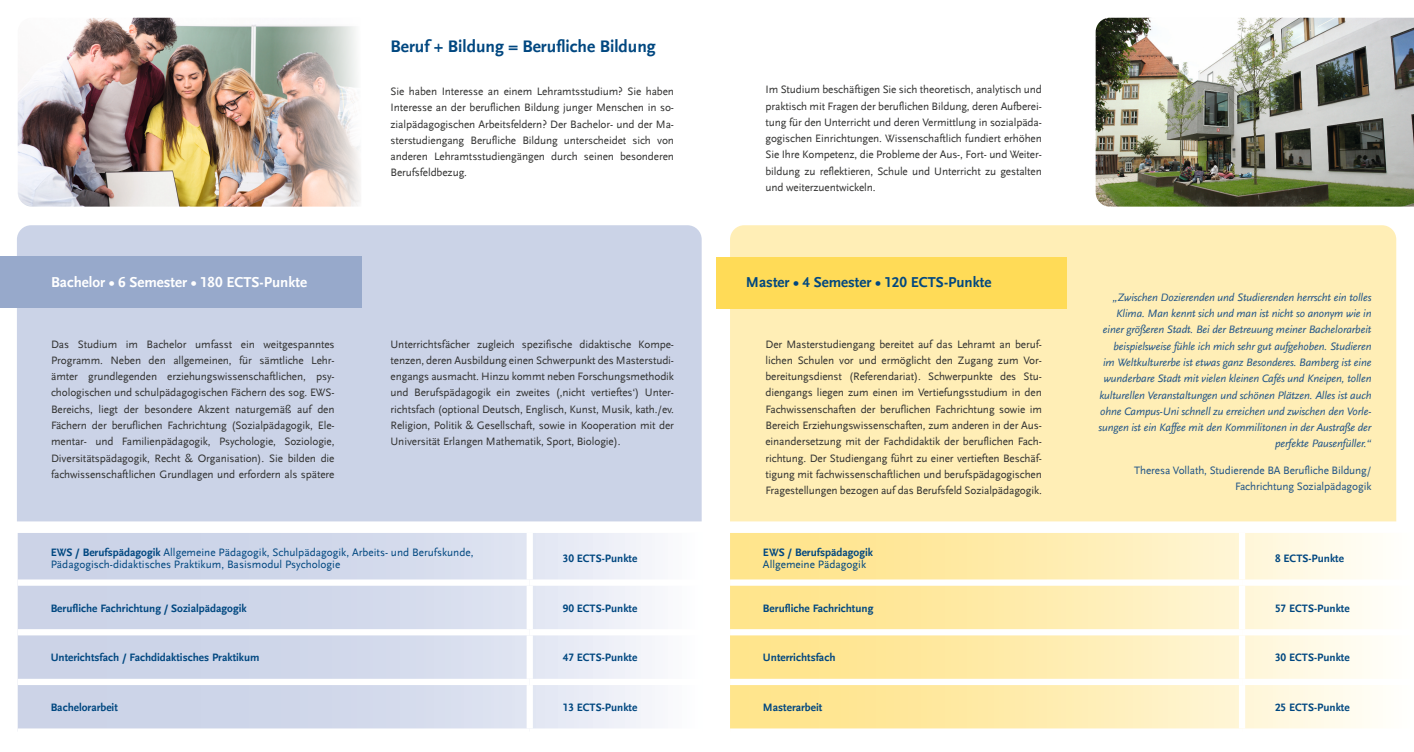
<style>
.page{position:relative;width:1414px;height:752px;background:#fff}
.page>*{position:absolute;margin:0;border:0;box-sizing:border-box;transform-origin:0 0}
.Untertitel{font:700 17.5px "UB Scala Sans";color:#004780}
.t1{font:700 15px "UB Scala Sans";color:#fff}
.t2{font:700 15px "UB Scala Sans";color:#004780}
.fließtext_schwarz{font:11.25px/16.2px "UB Scala Sans";letter-spacing:-.01em;color:#313130;text-align:justify}
.fließtext_schwarz-2{font:italic 11.25px/16.2px "UB Scala Sans";letter-spacing:-.01em;color:#205487;text-align:right}
.Untertitel-2{font:700 11.25px/12.5px "UB Scala Sans";color:#004780}
.Untertitel-3{font:11.25px "UB Scala Sans";color:#004780}
.fließtext_schwarz-3{font:11.25px/16.2px "UB Scala Sans";letter-spacing:-.01em;color:#205487;text-align:right}
.s1{font-weight:700}
.s2{font-weight:400}
</style>
<div class="page">
<img style="left:18px;top:18px;width:342px;height:188px">
<div style="left:730px;top:225px;width:666px;height:296px;background:#ffeeb6"></div>
<div style="left:716px;top:257px;width:351px;height:51px;background:#ffdb57"></div>
<svg style="left:730px;top:533px;width:642px;height:195px;background:#ffeeb6"></svg>
<div style="left:1239px;top:532px;width:6px;height:47px;background:#fff"></div>
<div style="left:1239px;top:585px;width:6px;height:43px;background:#fff"></div>
<div style="left:1239px;top:635px;width:6px;height:43px;background:#fff"></div>
<div style="left:1239px;top:684px;width:6px;height:44px;background:#fff"></div>
<div style="left:730px;top:579px;width:512px;height:6px;background:#fff"></div>
<div style="left:1242px;top:579px;width:172px;height:6px;background:#fff"></div>
<div style="left:730px;top:628px;width:512px;height:7px;background:#fff"></div>
<div style="left:1242px;top:628px;width:172px;height:7px;background:#fff"></div>
<div style="left:730px;top:678px;width:512px;height:6px;background:#fff"></div>
<div style="left:1242px;top:678px;width:172px;height:6px;background:#fff"></div>
<svg style="left:18px;top:533px;width:634px;height:195px;background:#d6dcec"></svg>
<div style="left:527px;top:532px;width:6px;height:47px;background:#fff"></div>
<div style="left:527px;top:585px;width:6px;height:43px;background:#fff"></div>
<div style="left:527px;top:635px;width:6px;height:43px;background:#fff"></div>
<div style="left:527px;top:684px;width:6px;height:44px;background:#fff"></div>
<div style="left:18px;top:579px;width:512px;height:6px;background:#fff"></div>
<div style="left:530px;top:579px;width:172px;height:6px;background:#fff"></div>
<div style="left:18px;top:628px;width:512px;height:7px;background:#fff"></div>
<div style="left:530px;top:628px;width:172px;height:7px;background:#fff"></div>
<div style="left:18px;top:678px;width:512px;height:6px;background:#fff"></div>
<div style="left:530px;top:678px;width:172px;height:6px;background:#fff"></div>
<div style="left:17px;top:225px;width:685px;height:296px;background:#cbd3e7"></div>
<div style="left:0;top:256px;width:361px;height:51px;background:#97a9cb"></div>
<img style="left:1095px;top:18px;width:319px;height:188px">
<p class="t1" style="left:51px;top:273px;width:257px">Bachelor • 6 Semester • 180 ECTS-Punkte</p>
<p class="Untertitel" style="left:391px;top:36px;width:267px">Beruf + Bildung = Berufliche Bildung</p>
<p class="fließtext_schwarz" style="left:391px;top:83px;width:285px">Sie haben Interesse an einem Lehramtsstudium? Sie haben Interesse an der beruflichen Bildung junger Menschen in so&shy;zialpädagogischen Arbeitsfeldern? Der Bachelor- und der Ma&shy;sterstudiengang Berufliche Bildung unterscheidet sich von anderen Lehramtsstudiengängen durch seinen besonderen Berufsfeldbezug.</p>
<p class="fließtext_schwarz" style="left:765px;top:81px;width:278px">Im Studium beschäftigen Sie sich theoretisch, analytisch und praktisch mit Fragen der beruflichen Bildung, deren Aufberei&shy;tung für den Unterricht und deren Vermittlung in sozialpäda&shy;gogischen Einrichtungen. Wissenschaftlich fundiert erhöhen Sie Ihre Kompetenz, die Probleme der Aus-, Fort- und Weiter&shy;bildung zu reflektieren, Schule und Unterricht zu gestalten und weiterzuentwickeln.</p>
<p class="t2" style="left:746px;top:273px;width:247px">Master • 4 Semester • 120 ECTS-Punkte</p>
<p class="fließtext_schwarz" style="left:51px;top:335px;width:285px">Das Studium im Bachelor umfasst ein weitgespanntes Programm. Neben den allgemeinen, für sämtliche Lehr&shy;ämter grundlegenden erziehungswissenschaftlichen, psy&shy;chologischen und schulpädagogischen Fächern des sog. EWS-Bereichs, liegt der besondere Akzent naturgemäß auf den Fächern der beruflichen Fachrichtung (Sozialpädagogik, Ele&shy;mentar- und Familienpädagogik, Psychologie, Soziologie, Diversitätspädagogik, Recht &amp; Organisation). Sie bilden die fachwissenschaftlichen Grundlagen und erfordern als spätere</p>
<p class="fließtext_schwarz" style="left:391px;top:335px;width:285px">Unterrichtsfächer zugleich spezifische didaktische Kompe&shy;tenzen, deren Ausbildung einen Schwerpunkt des Masterstudi&shy;engangs ausmacht. Hinzu kommt neben Forschungsmethodik und Berufspädagogik ein zweites (‚nicht vertieftes‘) Unter&shy;richtsfach (optional Deutsch, Englisch, Kunst, Musik, kath./ev.<br>Religion, Politik &amp; Gesellschaft, sowie in Kooperation mit der Universität Erlangen Mathematik, Sport, Biologie).</p>
<p class="fließtext_schwarz" style="left:765px;top:335px;width:278px">Der Masterstudiengang bereitet auf das Lehramt an beruf&shy;lichen Schulen vor und ermöglicht den Zugang zum Vor&shy;bereitungsdienst (Referendariat). Schwerpunkte des Stu&shy;diengangs liegen zum einen im Vertiefungsstudium in den Fachwissenschaften der beruflichen Fachrichtung sowie im Bereich Erziehungswissenschaften, zum anderen in der Aus&shy;einandersetzung mit der Fachdidaktik der beruflichen Fach&shy;richtung. Der Studiengang führt zu einer vertieften Beschäf&shy;tigung mit fachwissenschaftlichen und berufspädagogischen Fragestellungen bezogen auf das Berufsfeld Sozialpädagogik.</p>
<p class="fließtext_schwarz-2" style="left:1098px;top:289px;width:275px">„Zwischen Dozierenden und Studierenden herrscht ein tolles Klima. Man kennt sich und man ist nicht so anonym wie in einer größeren Stadt. Bei der Betreuung meiner Bachelorarbeit beispielsweise fühle ich mich sehr gut aufgehoben. Studieren<br>im Weltkulturerbe ist etwas ganz Besonderes. Bamberg ist eine wunderbare Stadt mit vielen kleinen Cafés und Kneipen, tollen kulturellen Veranstaltungen und schönen Plätzen. Alles ist auch ohne Campus-Uni schnell zu erreichen und zwischen den Vorle&shy;sungen ist ein Kaffee mit den Kommilitonen in der Austraße der perfekte Pausenfüller.“</p>
<p class="fließtext_schwarz-3" style="left:1134px;top:462px;width:239px">Theresa Vollath, Studierende BA Berufliche Bildung/<br>Fachrichtung Sozialpädagogik</p>
<p class="Untertitel-3" style="left:51px;top:545px;width:424px"><span class="s1">EWS / Berufspädagogik</span> Allgemeine Pädagogik, Schulpädagogik, Arbeits- und Berufskunde,</p>
<p class="Untertitel-3" style="left:51px;top:557px;width:291px">Pädagogisch-didaktisches Praktikum, Basismodul Psychologie</p>
<p class="Untertitel-2" style="left:563px;top:551px;width:76px">30 ECTS-Punkte</p>
<p class="Untertitel-2" style="left:51px;top:601px;width:198px">Berufliche Fachrichtung / Sozialpädagogik</p>
<p class="Untertitel-2" style="left:563px;top:601px;width:76px">90 ECTS-Punkte</p>
<p class="Untertitel-2" style="left:51px;top:651px;width:210px">Unterichtsfach / Fachdidaktisches Praktikum</p>
<p class="Untertitel-2" style="left:563px;top:651px;width:76px">47 ECTS-Punkte</p>
<p class="Untertitel-2" style="left:51px;top:700px;width:69px">Bachelorarbeit</p>
<p class="Untertitel-2" style="left:563px;top:700px;width:76px">13 ECTS-Punkte</p>
<p class="Untertitel-2" style="left:763px;top:545px;width:112px">EWS / Berufspädagogik<br><span class="s2">Allgemeine Pädagogik</span></p>
<p class="Untertitel-2" style="left:1275px;top:551px;width:70px">8 ECTS-Punkte</p>
<p class="Untertitel-2" style="left:763px;top:601px;width:112px">Berufliche Fachrichtung</p>
<p class="Untertitel-2" style="left:1275px;top:601px;width:76px">57 ECTS-Punkte</p>
<p class="Untertitel-2" style="left:763px;top:651px;width:74px">Unterrichtsfach</p>
<p class="Untertitel-2" style="left:1275px;top:651px;width:76px">30 ECTS-Punkte</p>
<p class="Untertitel-2" style="left:763px;top:700px;width:61px">Masterarbeit</p>
<p class="Untertitel-2" style="left:1275px;top:700px;width:76px">25 ECTS-Punkte</p>
</div>
